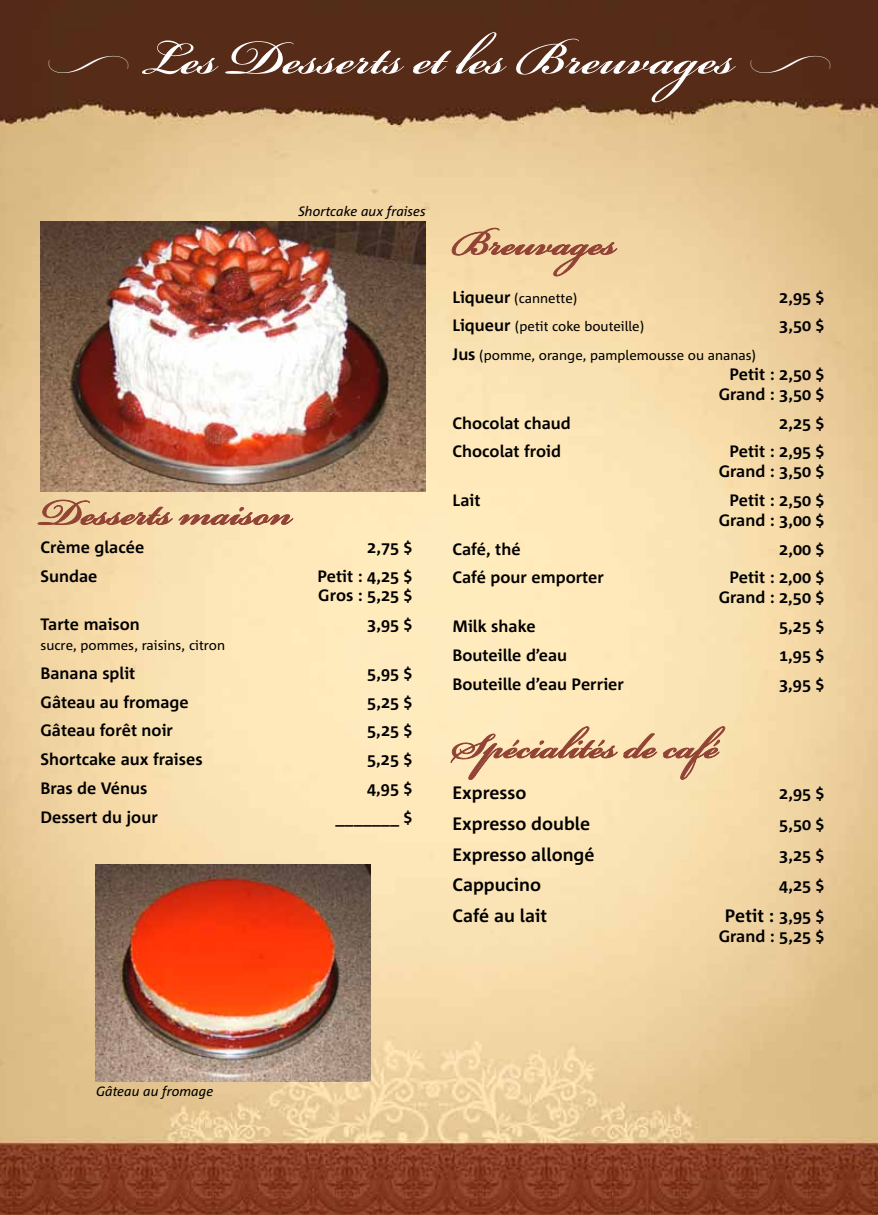
<style>
.page{position:relative;width:878px;height:1215px;background:#fff}
.page>*{position:absolute;margin:0;border:0;box-sizing:border-box;transform-origin:0 0}
.t1{font:72px "Bickham Script MM 700";color:#fff}
.t2{font:54px "Bickham Script MM 700";color:#914436}
.t3{font:700 18px "Corpid";color:#000}
.t4{font:700 16.5px/19.8px "Corpid";color:#000;text-align:right}
.t5{font:13.5px "Corpid";color:#000}
.t6{font:italic 13.5px "Corpid";color:#000}
.s1{font-family:"Bickham Script MM Or 700";font-size:36px}
.s2{font-weight:700;font-size:16.5px}
.s3{font-size:16.5px}
</style>
<div class="page">
<img style="left:0;top:0;width:878px;height:1215px">
<svg style="left:37px;top:500px;width:136px;height:25px;background:#dbb48b"></svg>
<svg style="left:179px;top:507px;width:114px;height:18px;background:#dfbb94"></svg>
<svg style="left:451px;top:228px;width:166px;height:48px;background:#e7c597"></svg>
<svg style="left:450px;top:716px;width:167px;height:64px;background:#f2d6ab"></svg>
<svg style="left:623px;top:733px;width:34px;height:25px"></svg>
<svg style="left:663px;top:726px;width:62px;height:54px;background:#e9cba1"></svg>
<img style="left:40px;top:222px;width:385px;height:270px">
<img style="left:95px;top:864px;width:275px;height:217px">
<h1 class="t1" style="left:46px;top:19px;width:787px"><span class="s1">0</span> Les Desserts et les Breuvages <span class="s1">0</span></h1>
<p class="t6" style="left:298px;top:203px;width:129px">Shortcake aux fraises</p>
<h2 class="t2" style="left:40px;top:484px;width:253px">Desserts maison</h2>
<p class="t4" style="left:40px;top:537px;width:105px">Crème glacée</p>
<p class="t4" style="left:367px;top:537px;width:47px">2,75 $</p>
<p class="t4" style="left:40px;top:566px;width:58px">Sundae</p>
<p class="t4" style="left:317px;top:566px;width:97px;text-align:left">Petit : 4,25 $<br>Gros : 5,25 $</p>
<p class="t4" style="left:40px;top:615px;width:101px">Tarte maison</p>
<p class="t4" style="left:367px;top:615px;width:47px">3,95 $</p>
<p class="t5" style="left:40px;top:638px;width:186px">sucre, pommes, raisins, citron</p>
<p class="t4" style="left:41px;top:663px;width:96px">Banana split</p>
<p class="t4" style="left:367px;top:663px;width:47px">5,95 $</p>
<p class="t4" style="left:40px;top:692px;width:150px">Gâteau au fromage</p>
<p class="t4" style="left:367px;top:692px;width:47px">5,25 $</p>
<p class="t4" style="left:40px;top:721px;width:134px">Gâteau forêt noir</p>
<p class="t4" style="left:367px;top:721px;width:47px">5,25 $</p>
<p class="t4" style="left:40px;top:750px;width:164px">Shortcake aux fraises</p>
<p class="t4" style="left:367px;top:750px;width:47px">5,25 $</p>
<p class="t4" style="left:40px;top:779px;width:108px">Bras de Vénus</p>
<p class="t4" style="left:367px;top:779px;width:47px">4,95 $</p>
<p class="t4" style="left:40px;top:807px;width:119px">Dessert du jour</p>
<p class="t4" style="left:335px;top:807px;width:79px">_______ $</p>
<h2 class="t2" style="left:452px;top:214px;width:165px">Breuvages</h2>
<p class="t5" style="left:452px;top:291px;width:126px"><span class="s2">Liqueur</span> (cannette)</p>
<p class="t4" style="left:779px;top:287px;width:47px">2,95 $</p>
<p class="t5" style="left:452px;top:319px;width:193px"><span class="s2">Liqueur</span> (petit coke bouteille)</p>
<p class="t4" style="left:779px;top:316px;width:47px">3,50 $</p>
<p class="t5" style="left:452px;top:348px;width:305px"><span class="s2">Jus</span> (pomme, orange, pamplemousse ou ananas)</p>
<p class="t4" style="left:718px;top:365px;width:107px">Petit : 2,50 $<br>Grand : 3,50 $</p>
<p class="t4" style="left:452px;top:413px;width:120px">Chocolat chaud</p>
<p class="t4" style="left:779px;top:413px;width:47px">2,25 $</p>
<p class="t4" style="left:452px;top:442px;width:110px">Chocolat froid</p>
<p class="t4" style="left:718px;top:442px;width:107px">Petit : 2,95 $<br>Grand : 3,50 $</p>
<p class="t4" style="left:452px;top:491px;width:29px">Lait</p>
<p class="t4" style="left:718px;top:491px;width:107px">Petit : 2,50 $<br>Grand : 3,00 $</p>
<p class="t4" style="left:452px;top:539px;width:70px">Café, thé</p>
<p class="t4" style="left:779px;top:539px;width:47px">2,00 $</p>
<p class="t4" style="left:452px;top:568px;width:153px">Café pour emporter</p>
<p class="t4" style="left:718px;top:568px;width:107px">Petit : 2,00 $<br>Grand : 2,50 $</p>
<p class="t4" style="left:452px;top:617px;width:85px">Milk shake</p>
<p class="t4" style="left:779px;top:617px;width:47px">5,25 $</p>
<p class="t4" style="left:452px;top:645px;width:116px">Bouteille d’eau</p>
<p class="t4" style="left:779px;top:645px;width:47px">1,95 $</p>
<p class="t4" style="left:452px;top:674px;width:173px">Bouteille d’eau Perrier</p>
<p class="t4" style="left:779px;top:674px;width:47px">3,95 $</p>
<h2 class="t2" style="left:452px;top:717px;width:288px">Spécialités de café</h2>
<p class="t3" style="left:452px;top:783px;width:75px">Expresso</p>
<p class="t4" style="left:779px;top:784px;width:47px">2,95 $</p>
<p class="t3" style="left:452px;top:814px;width:139px">Expresso double</p>
<p class="t4" style="left:779px;top:814px;width:47px">5,50 $</p>
<p class="t3" style="left:452px;top:844px;width:144px">Expresso allongé</p>
<p class="t4" style="left:779px;top:845px;width:47px">3,25 $</p>
<p class="t3" style="left:452px;top:875px;width:90px">Cappucino</p>
<p class="t4" style="left:779px;top:876px;width:47px">4,25 $</p>
<p class="t3" style="left:452px;top:906px;width:96px">Café au lait</p>
<p class="t3" style="left:725px;top:906px;width:101px">Petit : <span class="s3">3,95 $</span></p>
<p class="t4" style="left:718px;top:926px;width:107px">Grand : 5,25 $</p>
<p class="t6" style="left:96px;top:1084px;width:119px">Gâteau au fromage</p>
</div>
